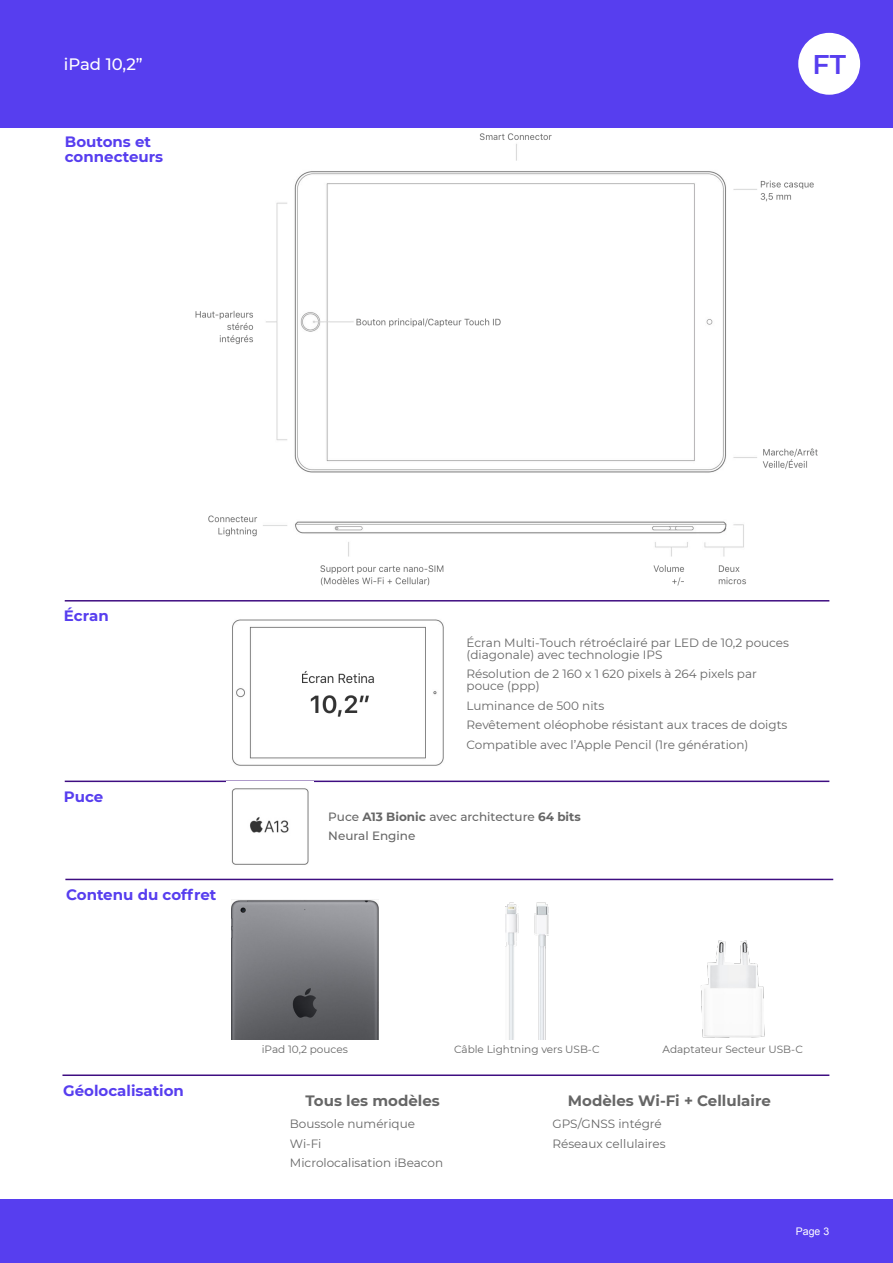
<style>
.page{position:relative;width:893px;height:1263px;background:#fff}
.page>*{position:absolute;margin:0;border:0;box-sizing:border-box;transform-origin:0 0}
.t1{font:600 27px "Montserrat";color:#573eef}
.t2{font:500 16.5px "Montserrat";color:#fff}
.t3{font:700 15px/15px "Montserrat";color:#573eef}
.t4{font:700 15px "Montserrat";color:#666}
.t5{font:12px/19.5px "Montserrat";color:#666}
.t6{font:500 12px/19.5px "Montserrat";color:#666}
.t7{font:10.5px "Montserrat";color:#666}
.t8{font:10.5px "Arial";color:#fff}
.s1{font-weight:700}
</style>
<div class="page">
<img style="left:195px;top:133px;width:635px;height:468px">
<div style="left:0;top:0;width:893px;height:128px;background:#573eef"></div>
<div style="left:0;top:1199px;width:893px;height:64px;background:#573eef"></div>
<div style="left:798px;top:33px;width:62px;height:62px;background:#fff;border-radius:50%"></div>
<hr style="left:65px;top:600px;width:764px;height:1px;background:#3e0d81">
<hr style="left:65px;top:780px;width:764px;height:2px;background:#3e0d81">
<hr style="left:63px;top:1074px;width:766px;height:2px;background:#3e0d81">
<hr style="left:66px;top:879px;width:766px;height:1px;background:#3e0d81">
<img style="left:232px;top:619px;width:212px;height:147px">
<img style="left:506px;top:878px;width:42px;height:161px">
<img style="left:701px;top:940px;width:64px;height:98px">
<img style="left:232px;top:878px;width:146px;height:161px">
<img style="left:231px;top:788px;width:78px;height:77px">
<h2 class="t2" style="left:64px;top:54px;width:81px">iPad 10,2”</h2>
<h1 class="t1" style="left:812px;top:48px;width:35px">FT</h1>
<p class="t3" style="left:65px;top:134px;width:100px">Boutons et connecteurs</p>
<p class="t3" style="left:64px;top:608px;width:46px">Écran</p>
<p class="t3" style="left:64px;top:789px;width:41px">Puce</p>
<p class="t3" style="left:66px;top:887px;width:152px">Contenu du coffret</p>
<p class="t5" style="left:466px;top:636px;width:324px;line-height:12px">Écran Multi‐Touch rétroéclairé par LED de 10,2 pouces (diagonale) avec technologie IPS</p>
<p class="t5" style="left:466px;top:668px;width:292px;line-height:12px">Résolution de 2 160 x 1 620 pixels à 264 pixels par pouce (ppp)</p>
<p class="t5" style="left:466px;top:695px;width:322px">Luminance de 500 nits<br>Revêtement oléophobe résistant aux traces de doigts<br>Compatible avec l’Apple Pencil (1re génération)</p>
<p class="t6" style="left:328px;top:807px;width:254px">Puce <span class="s1">A13 Bionic</span> avec architecture <span class="s1">64 bits<br></span>Neural Engine</p>
<p class="t3" style="left:63px;top:1083px;width:122px">Géolocalisation</p>
<p class="t7" style="left:262px;top:1043px;width:88px">iPad 10,2 pouces</p>
<p class="t7" style="left:454px;top:1043px;width:147px">Câble Lightning vers USB-C</p>
<p class="t7" style="left:662px;top:1043px;width:142px">Adaptateur Secteur USB-C</p>
<p class="t4" style="left:305px;top:1091px;width:136px">Tous les modèles</p>
<p class="t4" style="left:568px;top:1091px;width:204px">Modèles Wi-Fi + Cellulaire</p>
<p class="t5" style="left:290px;top:1114px;width:155px">Boussole numérique<br>Wi‐Fi<br>Microlocalisation iBeacon</p>
<p class="t5" style="left:552px;top:1114px;width:115px">GPS/GNSS intégré<br>Réseaux cellulaires</p>
<p class="t8" style="left:796px;top:1227px;width:35px">Page 3</p>
</div>
